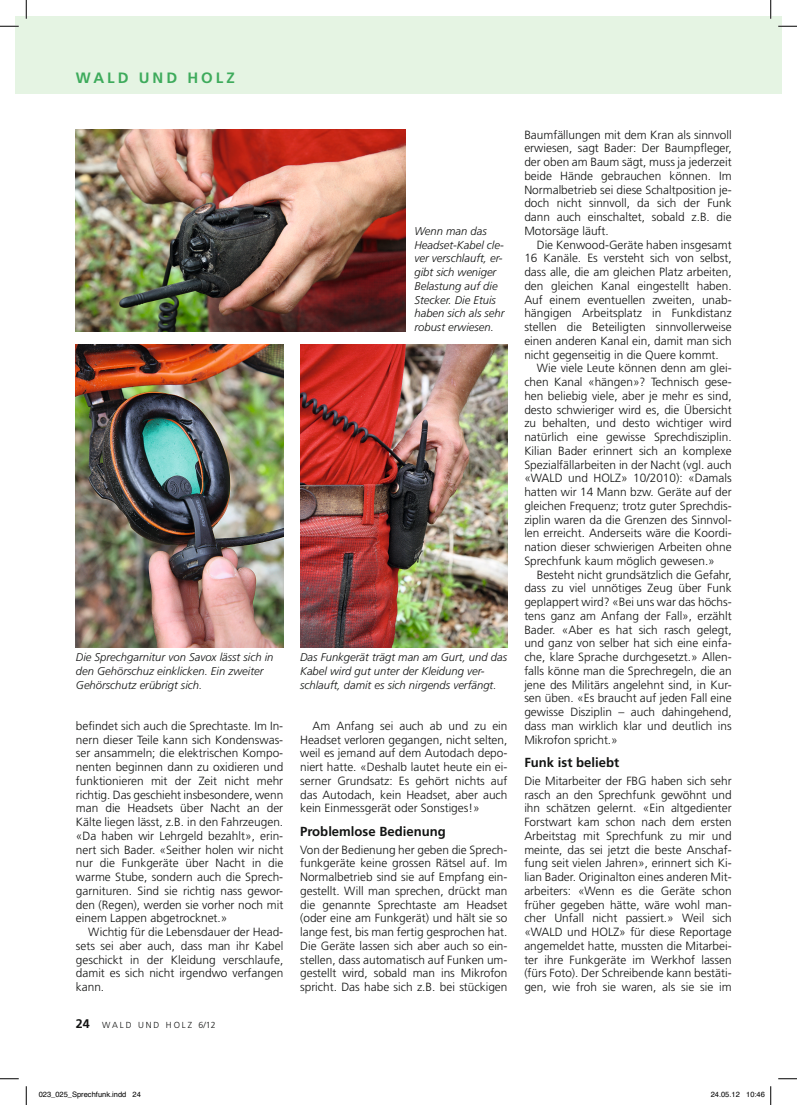
<style>
.page{position:relative;width:797px;height:1105px;background:#fff}
.page>*{position:absolute;margin:0;border:0;box-sizing:border-box;transform-origin:0 0}
.t1{font:700 15px "Frutiger LT Std";letter-spacing:.2em;color:#3eab5c}
.t2{font:700 13.12px "Frutiger LT Std";color:#131413}
.t3{font:300 11.88px/13.8px "Frutiger LT Std";color:#131413;text-align:justify}
.t4{font:italic 300 11.25px/13.8px "Frutiger LT Std";color:#131413}
.t5{font:300 8.75px "Frutiger LT Std";letter-spacing:.225em;color:#131413}
.t6{font:7.5px "Helvetica";color:#000}
.s1{font-weight:700;font-size:12.5px}
</style>
<div class="page">
<div style="left:16px;top:16px;width:754px;height:78px;background:#e5f4e3"></div>
<div style="left:770px;top:16px;width:11px;height:78px;background:#e5f4e3"></div>
<img style="left:76px;top:129px;width:329px;height:202px">
<img style="left:300px;top:345px;width:207px;height:302px">
<img style="left:76px;top:345px;width:207px;height:302px">
<svg style="left:0;top:25px;width:19px;height:2px"></svg>
<svg style="left:778px;top:25px;width:19px;height:2px"></svg>
<svg style="left:0;top:1078px;width:19px;height:1px"></svg>
<svg style="left:778px;top:1078px;width:19px;height:1px"></svg>
<svg style="left:25px;top:0;width:2px;height:19px"></svg>
<svg style="left:25px;top:1086px;width:2px;height:19px"></svg>
<svg style="left:770px;top:0;width:1px;height:19px"></svg>
<svg style="left:770px;top:1086px;width:1px;height:19px"></svg>
<p class="t1" style="left:76px;top:69px;width:160px">WALD UND HOLZ</p>
<p class="t4" style="left:76px;top:650px;width:199px">Die Sprechgarnitur von Savox lässt sich in den Gehörschuz einklicken. Ein zweiter<br>Gehörschutz erübrigt sich.</p>
<p class="t3" style="left:76px;top:719px;width:209px">befindet sich auch die Sprechtaste. Im In-</p>
<p class="t3" style="left:76px;top:733px;width:209px">nern dieser Teile kann sich Kondenswas-</p>
<p class="t3" style="left:76px;top:746px;width:209px">ser ansammeln; die elektrischen Kompo-</p>
<p class="t3" style="left:76px;top:760px;width:209px">nenten beginnen dann zu oxidieren und</p>
<p class="t3" style="left:76px;top:774px;width:209px">funktionieren mit der Zeit nicht mehr</p>
<p class="t3" style="left:76px;top:788px;width:209px">richtig. Das geschieht insbesondere, wenn</p>
<p class="t3" style="left:76px;top:801px;width:209px">man die Headsets über Nacht an der</p>
<p class="t3" style="left:76px;top:815px;width:209px">Kälte liegen lässt, z.B. in den Fahrzeugen.</p>
<p class="t3" style="left:76px;top:829px;width:209px">«Da haben wir Lehrgeld bezahlt», erin-</p>
<p class="t3" style="left:76px;top:843px;width:209px">nert sich Bader. «Seither holen wir nicht</p>
<p class="t3" style="left:76px;top:856px;width:209px">nur die Funkgeräte über Nacht in die</p>
<p class="t3" style="left:76px;top:870px;width:209px">warme Stube, sondern auch die Sprech-</p>
<p class="t3" style="left:76px;top:884px;width:209px">garnituren. Sind sie richtig nass gewor-</p>
<p class="t3" style="left:76px;top:898px;width:209px">den (Regen), werden sie vorher noch mit</p>
<p class="t3" style="left:76px;top:911px;width:153px">einem Lappen abgetrocknet.»</p>
<p class="t3" style="left:88px;top:925px;width:196px">Wichtig für die Lebensdauer der Head-</p>
<p class="t3" style="left:76px;top:939px;width:209px">sets sei aber auch, dass man ihr Kabel</p>
<p class="t3" style="left:76px;top:953px;width:209px">geschickt in der Kleidung verschlaufe,</p>
<p class="t3" style="left:76px;top:966px;width:209px">damit es sich nicht irgendwo verfangen</p>
<p class="t3" style="left:76px;top:980px;width:30px">kann.</p>
<p class="t5" style="left:76px;top:1020px;width:141px"><span class="s1">24</span> WALD UND HOLZ 6/12</p>
<p class="t4" style="left:414px;top:224px;width:92px">Wenn man das<br>Headset-Kabel cle&shy;ver verschlauft, er&shy;gibt sich weniger<br>Belastung auf die<br>Stecker. Die Etuis haben sich als sehr robust erwiesen.</p>
<p class="t4" style="left:300px;top:650px;width:208px">Das Funkgerät trägt man am Gurt, und das<br>Kabel wird gut unter der Kleidung ver&shy;schlauft, damit es sich nirgends verfängt.</p>
<p class="t3" style="left:300px;top:719px;width:209px;text-indent:12px">Am Anfang sei auch ab und zu ein Headset verloren gegangen, nicht selten, weil es jemand auf dem Autodach depo&shy;niert hatte. «Deshalb lautet heute ein ei&shy;serner Grundsatz: Es gehört nichts auf das Autodach, kein Headset, aber auch kein Einmessgerät oder Sonstiges!»</p>
<p class="t2" style="left:300px;top:823px;width:147px">Problemlose Bedienung</p>
<p class="t3" style="left:300px;top:843px;width:209px">Von der Bedienung her geben die Sprech&shy;funkgeräte keine grossen Rätsel auf. Im Normalbetrieb sind sie auf Empfang ein&shy;gestellt. Will man sprechen, drückt man die genannte Sprechtaste am Headset (oder eine am Funkgerät) und hält sie so lange fest, bis man fertig gesprochen hat.<br>Die Geräte lassen sich aber auch so ein&shy;stellen, dass automatisch auf Funken um&shy;gestellt wird, sobald man ins Mikrofon spricht. Das habe sich z.B. bei stückigen</p>
<p class="t3" style="left:524px;top:128px;width:209px">Baumfällungen mit dem Kran als sinnvoll</p>
<p class="t3" style="left:524px;top:141px;width:209px">erwiesen, sagt Bader: Der Baumpfleger,</p>
<p class="t3" style="left:524px;top:155px;width:209px">der oben am Baum sägt, muss ja jederzeit</p>
<p class="t3" style="left:524px;top:169px;width:209px">beide Hände gebrauchen können. Im</p>
<p class="t3" style="left:524px;top:183px;width:209px">Normalbetrieb sei diese Schaltposition je-</p>
<p class="t3" style="left:524px;top:196px;width:209px">doch nicht sinnvoll, da sich der Funk</p>
<p class="t3" style="left:524px;top:210px;width:209px">dann auch einschaltet, sobald z.B. die</p>
<p class="t3" style="left:524px;top:224px;width:86px">Motorsäge läuft.</p>
<p class="t3" style="left:536px;top:238px;width:196px">Die Kenwood-Geräte haben insgesamt</p>
<p class="t3" style="left:524px;top:251px;width:209px">16 Kanäle. Es versteht sich von selbst,</p>
<p class="t3" style="left:524px;top:265px;width:209px">dass alle, die am gleichen Platz arbeiten,</p>
<p class="t3" style="left:524px;top:279px;width:209px">den gleichen Kanal eingestellt haben.</p>
<p class="t3" style="left:524px;top:293px;width:209px">Auf einem eventuellen zweiten, unab-</p>
<p class="t3" style="left:524px;top:306px;width:209px">hängigen Arbeitsplatz in Funkdistanz</p>
<p class="t3" style="left:524px;top:320px;width:209px">stellen die Beteiligten sinnvollerweise</p>
<p class="t3" style="left:524px;top:334px;width:209px">einen anderen Kanal ein, damit man sich</p>
<p class="t3" style="left:524px;top:348px;width:196px">nicht gegenseitig in die Quere kommt.</p>
<p class="t3" style="left:536px;top:361px;width:196px">Wie viele Leute können denn am glei-</p>
<p class="t3" style="left:524px;top:375px;width:209px">chen Kanal «hängen»? Technisch gese-</p>
<p class="t3" style="left:524px;top:389px;width:209px">hen beliebig viele, aber je mehr es sind,</p>
<p class="t3" style="left:524px;top:403px;width:209px">desto schwieriger wird es, die Übersicht</p>
<p class="t3" style="left:524px;top:416px;width:209px">zu behalten, und desto wichtiger wird</p>
<p class="t3" style="left:524px;top:430px;width:209px">natürlich eine gewisse Sprechdisziplin.</p>
<p class="t3" style="left:524px;top:444px;width:209px">Kilian Bader erinnert sich an komplexe</p>
<p class="t3" style="left:524px;top:458px;width:209px">Spezialfällarbeiten in der Nacht (vgl. auch</p>
<p class="t3" style="left:524px;top:471px;width:209px">«WALD und HOLZ» 10/2010): «Damals</p>
<p class="t3" style="left:524px;top:485px;width:209px">hatten wir 14 Mann bzw. Geräte auf der</p>
<p class="t3" style="left:524px;top:499px;width:209px">gleichen Frequenz; trotz guter Sprechdis-</p>
<p class="t3" style="left:524px;top:513px;width:209px">ziplin waren da die Grenzen des Sinnvol-</p>
<p class="t3" style="left:524px;top:526px;width:209px">len erreicht. Anderseits wäre die Koordi-</p>
<p class="t3" style="left:524px;top:540px;width:209px">nation dieser schwierigen Arbeiten ohne</p>
<p class="t3" style="left:524px;top:554px;width:192px">Sprechfunk kaum möglich gewesen.»</p>
<p class="t3" style="left:536px;top:568px;width:196px">Besteht nicht grundsätzlich die Gefahr,</p>
<p class="t3" style="left:524px;top:581px;width:209px">dass zu viel unnötiges Zeug über Funk</p>
<p class="t3" style="left:524px;top:595px;width:209px">geplappert wird? «Bei uns war das höchs-</p>
<p class="t3" style="left:524px;top:609px;width:209px">tens ganz am Anfang der Fall», erzählt</p>
<p class="t3" style="left:524px;top:623px;width:209px">Bader. «Aber es hat sich rasch gelegt,</p>
<p class="t3" style="left:524px;top:636px;width:209px">und ganz von selber hat sich eine einfa-</p>
<p class="t3" style="left:524px;top:650px;width:209px">che, klare Sprache durchgesetzt.» Allen-</p>
<p class="t3" style="left:524px;top:664px;width:209px">falls könne man die Sprechregeln, die an</p>
<p class="t3" style="left:524px;top:678px;width:209px">jene des Militärs angelehnt sind, in Kur-</p>
<p class="t3" style="left:524px;top:691px;width:209px">sen üben. «Es braucht auf jeden Fall eine</p>
<p class="t3" style="left:524px;top:705px;width:209px">gewisse Disziplin – auch dahingehend,</p>
<p class="t3" style="left:524px;top:719px;width:209px">dass man wirklich klar und deutlich ins</p>
<p class="t3" style="left:524px;top:733px;width:95px">Mikrofon spricht.»</p>
<p class="t2" style="left:524px;top:754px;width:96px">Funk ist beliebt</p>
<p class="t3" style="left:524px;top:774px;width:209px">Die Mitarbeiter der FBG haben sich sehr rasch an den Sprechfunk gewöhnt und ihn schätzen gelernt. «Ein altgedienter Forstwart kam schon nach dem ersten Arbeitstag mit Sprechfunk zu mir und meinte, das sei jetzt die beste Anschaf&shy;fung seit vielen Jahren», erinnert sich Ki&shy;lian Bader. Originalton eines anderen Mit&shy;arbeiters: «Wenn es die Geräte schon früher gegeben hätte, wäre wohl man&shy;cher Unfall nicht passiert.» Weil sich «WALD und HOLZ» für diese Reportage angemeldet hatte, mussten die Mitarbei&shy;ter ihre Funkgeräte im Werkhof lassen (fürs Foto). Der Schreibende kann bestäti&shy;gen, wie froh sie waren, als sie sie im</p>
<p class="t6" style="left:39px;top:1089px;width:104px">023_025_Sprechfunk.indd 24</p>
<p class="t6" style="left:710px;top:1089px;width:56px">24.05.12 10:46</p>
</div>
